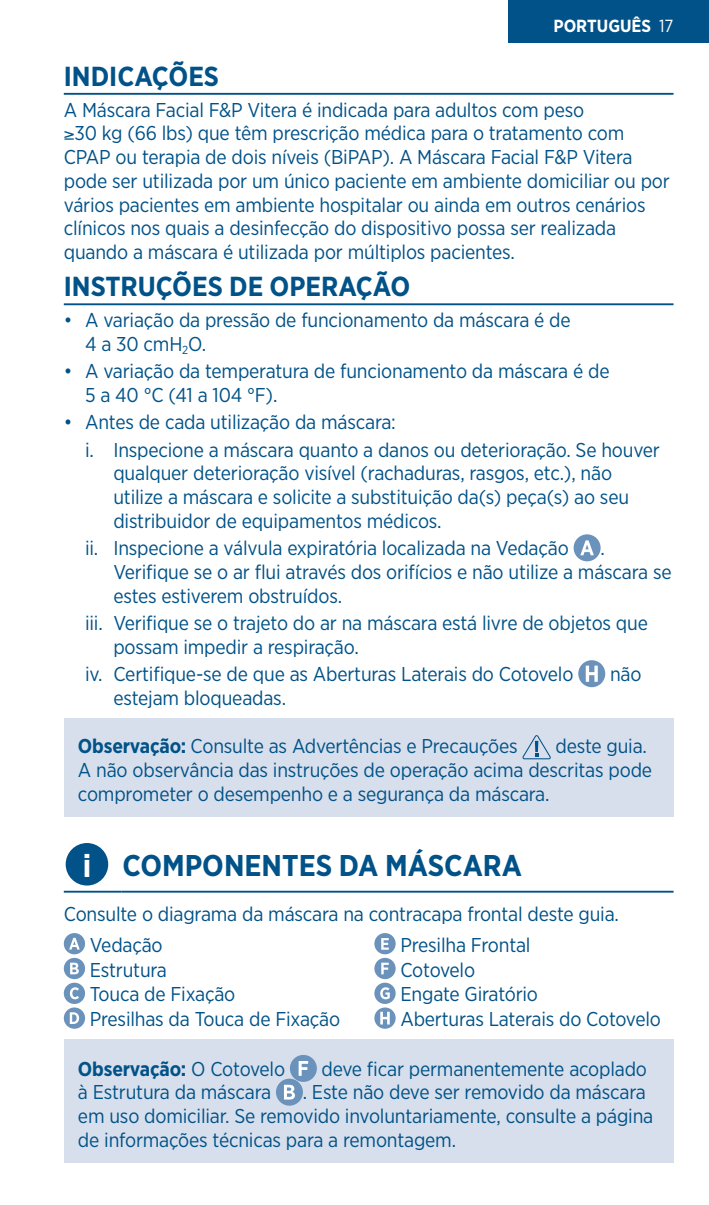
<style>
.page{position:relative;width:709px;height:1205px;background:#fff}
.page>*{position:absolute;margin:0;border:0;box-sizing:border-box;transform-origin:0 0}
.t1{font:700 30px "Gotham Narrow";color:#005288}
.t2{font:700 27.5px "Gotham Narrow";color:#005288}
.t3{font:20px/23.8px "Gotham Narrow";letter-spacing:-.01em;color:#005288}
.t4{font:700 20px "Gotham Narrow";letter-spacing:-.01em;color:#005288}
.t5{font:700 17.5px "Gotham Narrow";color:#fff}
.s1{font-weight:400}
.s2{font-weight:700}
.s3{font-size:32px;color:#fff}
</style>
<div class="page">
<div style="left:508px;top:0;width:201px;height:43px;background:#005288"></div>
<hr style="left:64px;top:93px;width:609px;height:2px;background:#005288">
<hr style="left:64px;top:303px;width:609px;height:2px;background:#005288">
<div style="left:573px;top:534px;width:27px;height:27px;background:#6a92bb;border-radius:50%"></div>
<svg style="left:580px;top:540px;width:14px;height:15px"></svg>
<div style="left:578px;top:660px;width:27px;height:27px;background:#6a92bb;border-radius:50%"></div>
<svg style="left:585px;top:665px;width:13px;height:17px"></svg>
<div style="left:64px;top:718px;width:609px;height:99px;background:#d7dfec"></div>
<svg style="left:522px;top:735px;width:29px;height:24px"></svg>
<hr style="left:64px;top:891px;width:57px;height:1px;background:#005288">
<hr style="left:121px;top:891px;width:552px;height:1px;background:#005288">
<div style="left:66px;top:843px;width:42px;height:42px;background:#005288;border-radius:50%"></div>
<div style="left:64px;top:933px;width:21px;height:21px;background:#6a92bb;border-radius:50%"></div>
<svg style="left:69px;top:938px;width:11px;height:11px"></svg>
<div style="left:374px;top:933px;width:21px;height:21px;background:#6a92bb;border-radius:50%"></div>
<svg style="left:381px;top:938px;width:8px;height:12px"></svg>
<div style="left:64px;top:958px;width:21px;height:21px;background:#6a92bb;border-radius:50%"></div>
<svg style="left:70px;top:962px;width:9px;height:12px"></svg>
<div style="left:374px;top:958px;width:21px;height:21px;background:#6a92bb;border-radius:50%"></div>
<svg style="left:381px;top:962px;width:8px;height:12px"></svg>
<div style="left:64px;top:982px;width:21px;height:22px;background:#6a92bb;border-radius:50%"></div>
<svg style="left:70px;top:987px;width:9px;height:12px"></svg>
<div style="left:374px;top:982px;width:21px;height:22px;background:#6a92bb;border-radius:50%"></div>
<svg style="left:380px;top:987px;width:10px;height:12px"></svg>
<div style="left:64px;top:1007px;width:21px;height:22px;background:#6a92bb;border-radius:50%"></div>
<svg style="left:70px;top:1012px;width:9px;height:12px"></svg>
<svg style="left:374px;top:1007px;width:21px;height:22px"></svg>
<svg style="left:380px;top:1012px;width:10px;height:12px"></svg>
<div style="left:64px;top:1040px;width:609px;height:123px;background:#d7dfec"></div>
<div style="left:290px;top:1055px;width:27px;height:27px;background:#6a92bb;border-radius:50%"></div>
<svg style="left:298px;top:1061px;width:10px;height:15px"></svg>
<div style="left:276px;top:1078px;width:27px;height:27px;background:#6a92bb;border-radius:50%"></div>
<svg style="left:284px;top:1085px;width:11px;height:14px"></svg>
<p class="t5" style="left:553px;top:14px;width:122px">PORTUGUÊS <span class="s1">17</span></p>
<h2 class="t2" style="left:64px;top:58px;width:157px">INDICAÇÕES</h2>
<p class="t3" style="left:64px;top:97px;width:607px">A Máscara Facial F&amp;P Vitera é indicada para adultos com peso<br>≥30 kg (66 lbs) que têm prescrição médica para o tratamento com CPAP ou terapia de dois níveis (BiPAP). A Máscara Facial F&amp;P Vitera pode ser utilizada por um único paciente em ambiente domiciliar ou por vários pacientes em ambiente hospitalar ou ainda em outros cenários clínicos nos quais a desinfecção do dispositivo possa ser realizada quando a máscara é utilizada por múltiplos pacientes.</p>
<h2 class="t2" style="left:64px;top:269px;width:348px">INSTRUÇÕES DE OPERAÇÃO</h2>
<p class="t3" style="left:85px;top:308px;width:487px;text-indent:-21px">• A variação da pressão de funcionamento da máscara é de<br>4 a 30 cmH<sub>2</sub>O.</p>
<p class="t3" style="left:85px;top:359px;width:526px;text-indent:-21px">• A variação da temperatura de funcionamento da máscara é de<br>5 a 40 °C (41 a 104 °F).</p>
<p class="t3" style="left:85px;top:408px;width:576px;line-height:27.2px;text-indent:-21px">• Antes de cada utilização da máscara:<br>i. Inspecione a máscara quanto a danos ou deterioração. Se houver</p>
<p class="t3" style="left:113px;top:461px;width:517px">qualquer deterioração visível (rachaduras, rasgos, etc.), não utilize a máscara e solicite a substituição da(s) peça(s) ao seu distribuidor de equipamentos médicos.</p>
<p class="t3" style="left:85px;top:536px;width:485px">ii. Inspecione a válvula expiratória localizada na Vedação</p>
<p class="t3" style="left:113px;top:536px;width:559px;text-indent:487px">.<br>Verifique se o ar flui através dos orifícios e não utilize a máscara se estes estiverem obstruídos.</p>
<p class="t3" style="left:113px;top:610px;width:536px;text-indent:-28px">iii. Verifique se o trajeto do ar na máscara está livre de objetos que possam impedir a respiração.</p>
<p class="t3" style="left:85px;top:661px;width:490px">iv. Certifique-se de que as Aberturas Laterais do Cotovelo</p>
<p class="t3" style="left:610px;top:661px;width:33px">não</p>
<p class="t3" style="left:113px;top:685px;width:174px">estejam bloqueadas.</p>
<p class="t3" style="left:78px;top:734px;width:441px"><span class="s2">Observação:</span> Consulte as Advertências e Precauções</p>
<p class="t3" style="left:78px;top:734px;width:575px;text-indent:477px">deste guia.<br>A não observância das instruções de operação acima descritas pode comprometer o desempenho e a segurança da máscara.</p>
<h1 class="t1" style="left:83px;top:846px;width:441px"><span class="s3">i</span> COMPONENTES DA MÁSCARA</h1>
<p class="t3" style="left:90px;top:897px;width:530px;line-height:31.2px;text-indent:-26px">Consulte o diagrama da máscara na contracapa frontal deste guia.<br>Vedação</p>
<p class="t3" style="left:400px;top:932px;width:132px">Presilha Frontal</p>
<p class="t3" style="left:90px;top:957px;width:79px">Estrutura</p>
<p class="t3" style="left:400px;top:957px;width:76px">Cotovelo</p>
<p class="t3" style="left:90px;top:982px;width:147px">Touca de Fixação</p>
<p class="t3" style="left:400px;top:982px;width:139px">Engate Giratório</p>
<p class="t3" style="left:90px;top:1007px;width:252px">Presilhas da Touca de Fixação</p>
<p class="t3" style="left:400px;top:1007px;width:262px">Aberturas Laterais do Cotovelo</p>
<p class="t4" style="left:78px;top:1056px;width:209px">Observação: <span class="s1">O Cotovelo</span></p>
<p class="t3" style="left:322px;top:1056px;width:327px">deve ficar permanentemente acoplado</p>
<p class="t3" style="left:78px;top:1080px;width:195px">à Estrutura da máscara</p>
<p class="t3" style="left:78px;top:1080px;width:577px;text-indent:225px">. Este não deve ser removido da máscara em uso domiciliar. Se removido involuntariamente, consulte a página de informações técnicas para a remontagem.</p>
</div>
